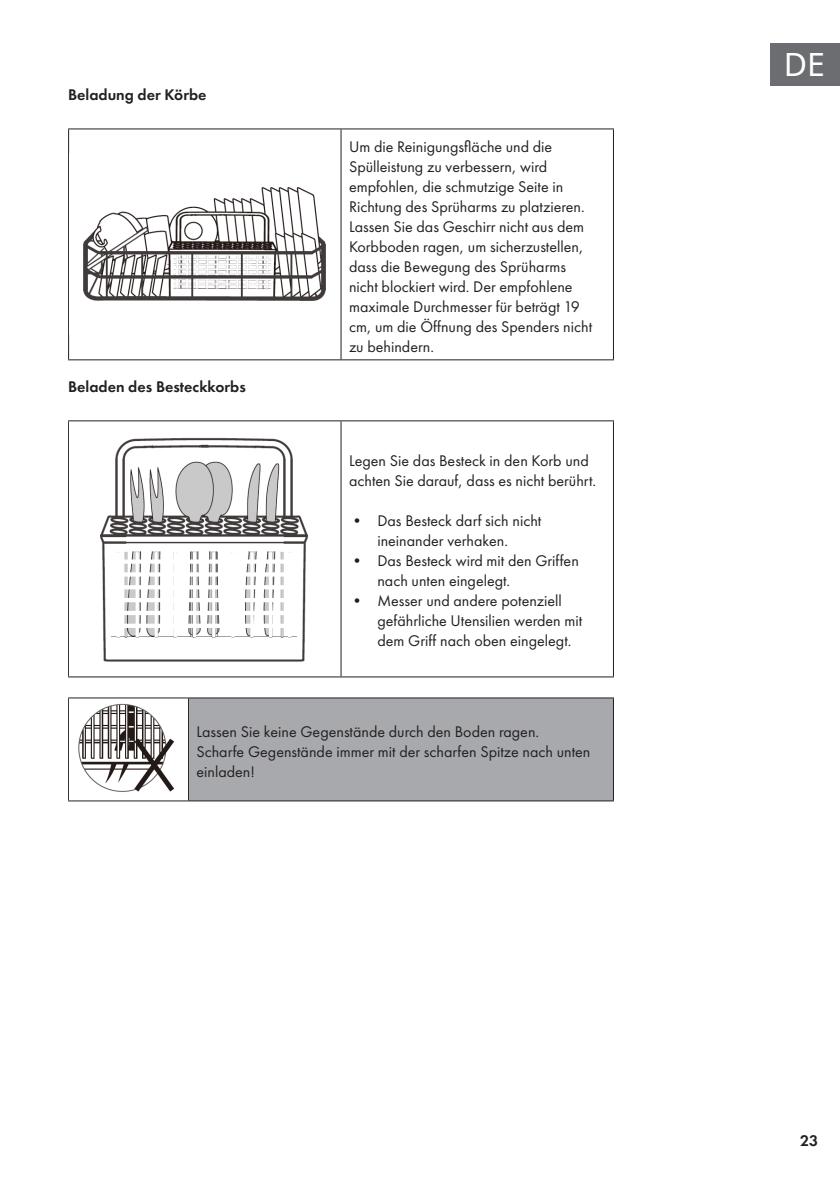
<style>
.page{position:relative;width:840px;height:1191px;background:#fff}
.page>*{position:absolute;margin:0;border:0;box-sizing:border-box;transform-origin:0 0}
.t1{font:32px "Noto Sans";color:#fff}
.Base_Text{font:16px/20px "Futura PTW08";color:#231f20}
.Headline{font:600 16px "Futura PTW08";color:#231f20}
</style>
<div class="page">
<div style="left:770px;top:43px;width:69px;height:42px;background:#6c6d70"></div>
<hr style="left:68px;top:128px;width:273px;height:1px;background:#231f20">
<hr style="left:68px;top:129px;width:1px;height:230px;background:#231f20">
<hr style="left:341px;top:128px;width:272px;height:1px;background:#231f20">
<hr style="left:340px;top:129px;width:1px;height:230px;background:#231f20">
<hr style="left:612px;top:129px;width:1px;height:230px;background:#231f20">
<hr style="left:68px;top:359px;width:273px;height:1px;background:#231f20">
<hr style="left:341px;top:359px;width:272px;height:1px;background:#231f20">
<img style="left:83px;top:187px;width:243px;height:114px">
<hr style="left:68px;top:420px;width:273px;height:1px;background:#231f20">
<hr style="left:68px;top:421px;width:1px;height:255px;background:#231f20">
<hr style="left:341px;top:420px;width:272px;height:1px;background:#231f20">
<hr style="left:340px;top:421px;width:1px;height:255px;background:#231f20">
<hr style="left:612px;top:421px;width:1px;height:255px;background:#231f20">
<hr style="left:68px;top:676px;width:273px;height:1px;background:#231f20">
<hr style="left:341px;top:676px;width:272px;height:1px;background:#231f20">
<img style="left:100px;top:437px;width:208px;height:225px">
<div style="left:188px;top:698px;width:425px;height:103px;background:#a8a9ad"></div>
<hr style="left:68px;top:697px;width:120px;height:1px;background:#231f20">
<hr style="left:68px;top:698px;width:1px;height:102px;background:#231f20">
<hr style="left:188px;top:697px;width:425px;height:1px;background:#231f20">
<hr style="left:188px;top:698px;width:1px;height:102px;background:#231f20">
<hr style="left:612px;top:698px;width:1px;height:102px;background:#231f20">
<hr style="left:68px;top:800px;width:120px;height:1px;background:#231f20">
<hr style="left:188px;top:800px;width:425px;height:1px;background:#231f20">
<img style="left:78px;top:703px;width:96px;height:89px">
<p class="Headline" style="left:68px;top:85px;width:140px">Beladung der Körbe</p>
<p class="Headline" style="left:68px;top:377px;width:179px">Beladen des Besteckkorbs</p>
<p class="Base_Text" style="left:349px;top:136px;width:244px">Um die Reinigungsfläche und die Spülleistung zu verbessern, wird empfohlen, die schmutzige Seite in Richtung des Sprüharms zu platzieren.<br>Lassen Sie das Geschirr nicht aus dem Korbboden ragen, um sicherzustellen, dass die Bewegung des Sprüharms nicht blockiert wird. Der empfohlene maximale Durchmesser für beträgt 19 cm, um die Öffnung des Spenders nicht zu behindern.</p>
<p class="Base_Text" style="left:349px;top:451px;width:248px">Legen Sie das Besteck in den Korb und achten Sie darauf, dass es nicht berührt.</p>
<p class="Base_Text" style="left:349px;top:511px;width:194px;text-align:center">• Das Besteck darf sich nicht ineinander verhaken.</p>
<p class="Base_Text" style="left:377px;top:551px;width:203px;text-indent:-28px">• Das Besteck wird mit den Griffen nach unten eingelegt.</p>
<p class="Base_Text" style="left:377px;top:591px;width:206px;text-indent:-28px">• Messer und andere potenziell gefährliche Utensilien werden mit dem Griff nach oben eingelegt.</p>
<p class="Base_Text" style="left:196px;top:721px;width:344px">Lassen Sie keine Gegenstände durch den Boden ragen.</p>
<p class="Base_Text" style="left:196px;top:741px;width:395px">Scharfe Gegenstände immer mit der scharfen Spitze nach unten einladen!</p>
<h1 class="t1" style="left:783px;top:42px;width:43px">DE</h1>
<p class="Headline" style="left:799px;top:1130px;width:19px">23</p>
</div>
